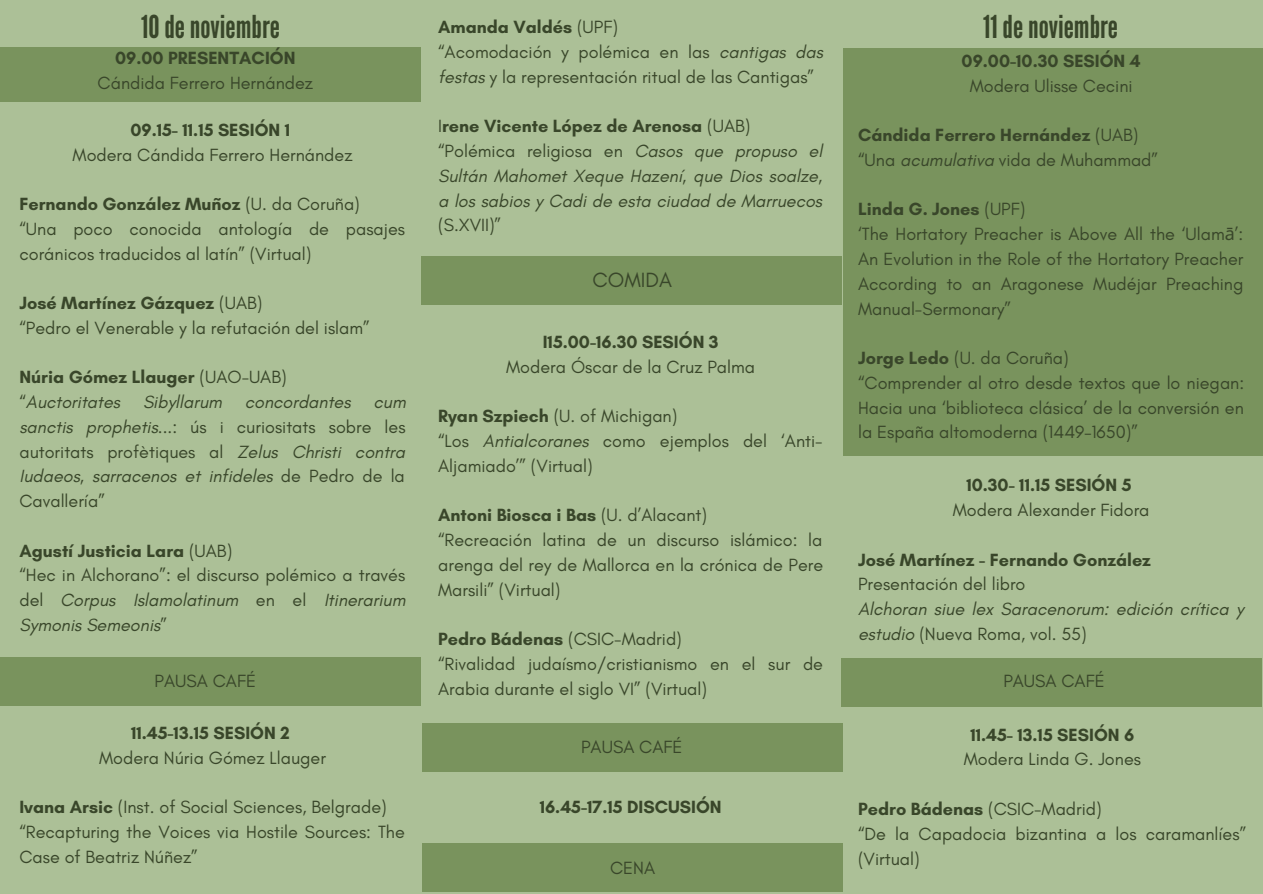
<style>
.page{position:relative;width:1263px;height:894px;background:#fff}
.page>*{position:absolute;margin:0;border:0;box-sizing:border-box;transform-origin:0 0}
.t1{font:31.5px "League Gothic";color:#39462a}
.t2{font:21px "Glacial Indifference";color:#39462a}
.t3{font:18px/24.8px "Glacial Indifference";color:#39462a}
.t4{font:italic 18px/24.8px "Glacial Indifference";color:#39462a}
.t5{font:700 18px/24.8px "Glacial Indifference";color:#39462a}
.s1{font-weight:700}
.s2{font-weight:400}
.s3{font-weight:400;font-style:italic}
.s4{font-style:italic}
.s5{font-style:normal}
.s6{font-weight:700;font-style:normal}
.s7{font-family:"Noto Sans"}
</style>
<div class="page">
<div style="left:0;top:0;width:1263px;height:893px;background:#acc097"></div>
<div style="left:0;top:48px;width:421px;height:54px;background:#79935d"></div>
<div style="left:0;top:657px;width:420px;height:48px;background:#79935d"></div>
<div style="left:421px;top:256px;width:421px;height:48px;background:#79935d"></div>
<div style="left:422px;top:722px;width:420px;height:49px;background:#79935d"></div>
<div style="left:422px;top:843px;width:421px;height:48px;background:#79935d"></div>
<div style="left:843px;top:48px;width:420px;height:407px;background:#79935d"></div>
<div style="left:841px;top:658px;width:421px;height:48px;background:#79935d"></div>
<h1 class="t1" style="left:141px;top:8px;width:140px">10denoviembre</h1>
<p class="t5" style="left:115px;top:45px;width:182px">09.00 PRESENTACIÓN</p>
<p class="t3" style="left:98px;top:70px;width:217px">Cándida Ferrero Hernández</p>
<p class="t5" style="left:130px;top:117px;width:161px">09.15- 11.15 SESIÓN 1</p>
<p class="t3" style="left:73px;top:142px;width:281px">Modera Cándida Ferrero Hernández</p>
<p class="t3" style="left:19px;top:191px;width:387px"><span class="s1">Fernando González Muñoz</span> (U. da Coruña)<br>“Una poco conocida antología de pasajes coránicos traducidos al latín” (Virtual)</p>
<p class="t3" style="left:19px;top:290px;width:352px"><span class="s1">José Martínez Gázquez</span> (UAB)<br>“Pedro el Venerable y la refutación del islam”</p>
<p class="t5" style="left:19px;top:364px;width:269px">Núria Gómez Llauger <span class="s2">(UAO-UAB) “</span><span class="s3">Auctoritates</span></p>
<p class="t4" style="left:143px;top:389px;width:80px">Sibyllarum</p>
<p class="t4" style="left:245px;top:389px;width:107px">concordantes</p>
<p class="t3" style="left:19px;top:389px;width:388px;text-align:justify;text-indent:354px"><span class="s4">cum sanctis prophetis</span>...: ús i curiositats sobre les autoritats profètiques al <span class="s4">Zelus Christi contra Iudaeos, sarracenos et infideles</span> de Pedro de la Cavallería”</p>
<p class="t3" style="left:19px;top:538px;width:387px"><span class="s1">Agustí Justicia Lara</span> (UAB)<br>“Hec in Alchorano”: el discurso polémico a través del <span class="s4">Corpus Islamolatinum</span> en el <span class="s4">Itinerarium Symonis Semeonis</span>”</p>
<p class="t3" style="left:155px;top:668px;width:103px">PAUSA CAFÉ</p>
<p class="t5" style="left:131px;top:720px;width:160px">11.45-13.15 SESIÓN 2</p>
<p class="t3" style="left:99px;top:745px;width:228px">Modera Núria Gómez Llauger</p>
<p class="t3" style="left:19px;top:794px;width:387px"><span class="s1">Ivana Arsic</span> (Inst. of Social Sciences, Belgrade) “Recapturing the Voices via Hostile Sources: The<br>Case of Beatriz Núñez”</p>
<p class="t3" style="left:438px;top:15px;width:386px"><span class="s1">Amanda Valdés</span> (UPF)<br>“Acomodación y polémica en las <span class="s4">cantigas das festas</span> y la representación ritual de las Cantigas”</p>
<p class="t4" style="left:438px;top:114px;width:386px"><span class="s5">I</span><span class="s6">rene Vicente López de Arenosa</span> <span class="s5">(UAB) “Polémica religiosa en</span> Casos que propuso el Sultán Mahomet Xeque Hazení, que Dios soalze, a los sabios y Cadi de esta ciudad de Marruecos</p>
<p class="t3" style="left:438px;top:213px;width:64px">(S.XVII)”</p>
<p class="t2" style="left:592px;top:267px;width:81px">COMIDA</p>
<p class="t5" style="left:543px;top:329px;width:177px">I15.00-16.30 SESIÓN 3</p>
<p class="t3" style="left:506px;top:354px;width:250px">Modera Óscar de la Cruz Palma</p>
<p class="t3" style="left:438px;top:403px;width:386px"><span class="s1">Ryan Szpiech</span> (U. of Michigan)<br>“Los <span class="s4">Antialcoranes</span> como ejemplos del ‘Anti-<br>Aljamiado’” (Virtual)</p>
<p class="t3" style="left:438px;top:502px;width:387px"><span class="s1">Antoni Biosca i Bas</span> (U. d’Alacant)<br>“Recreación latina de un discurso islámico: la arenga del rey de Mallorca en la crónica de Pere Marsili” (Virtual)</p>
<p class="t3" style="left:438px;top:626px;width:386px"><span class="s1">Pedro Bádenas</span> (CSIC-Madrid)<br>“Rivalidad judaísmo/cristianismo en el sur de<br>Arabia durante el siglo VI” (Virtual)</p>
<p class="t3" style="left:581px;top:734px;width:103px">PAUSA CAFÉ</p>
<p class="t5" style="left:540px;top:794px;width:183px">16.45-17.15 DISCUSIÓN</p>
<p class="t3" style="left:610px;top:854px;width:47px">CENA</p>
<h1 class="t1" style="left:983px;top:8px;width:136px">11denoviembre</h1>
<p class="t5" style="left:962px;top:48px;width:181px">09.00-10.30 SESIÓN 4</p>
<p class="t3" style="left:970px;top:73px;width:164px">Modera Ulisse Cecini</p>
<p class="t3" style="left:858px;top:122px;width:301px"><span class="s1">Cándida Ferrero Hernández</span> (UAB) “Una <span class="s4">acumulativa</span> vida de Muhammad”</p>
<p class="t3" style="left:858px;top:197px;width:387px"><span class="s1">Linda G. Jones</span> (UPF)<br>‘The Hortatory Preacher is Above All the ‘Ulam<span class="s7">ā</span>’:<br>An Evolution in the Role of the Hortatory Preacher According to an Aragonese Mudéjar Preaching Manual-Sermonary”</p>
<p class="t3" style="left:858px;top:345px;width:388px"><span class="s1">Jorge Ledo</span> (U. da Coruña)<br>“Comprender al otro desde textos que lo niegan:<br>Hacia una ‘biblioteca clásica’ de la conversión en la España altomoderna (1449–1650)”</p>
<p class="t5" style="left:966px;top:472px;width:167px">10.30- 11.15 SESIÓN 5</p>
<p class="t3" style="left:953px;top:497px;width:198px">Modera Alexander Fidora</p>
<p class="t5" style="left:858px;top:547px;width:294px">José Martínez - Fernando González</p>
<p class="t3" style="left:858px;top:571px;width:169px">Presentación del libro</p>
<p class="t4" style="left:858px;top:596px;width:387px">Alchoran siue lex Saracenorum: edición crítica y estudio <span class="s5">(Nueva Roma, vol. 55)</span></p>
<p class="t3" style="left:1003px;top:668px;width:103px">PAUSA CAFÉ</p>
<p class="t5" style="left:970px;top:721px;width:165px">11.45- 13.15 SESIÓN 6</p>
<p class="t3" style="left:964px;top:746px;width:179px">Modera Linda G. Jones</p>
<p class="t3" style="left:858px;top:796px;width:390px"><span class="s1">Pedro Bádenas</span> (CSIC-Madrid)<br>“De la Capadocia bizantina a los caramanlíes” (Virtual)</p>
</div>
